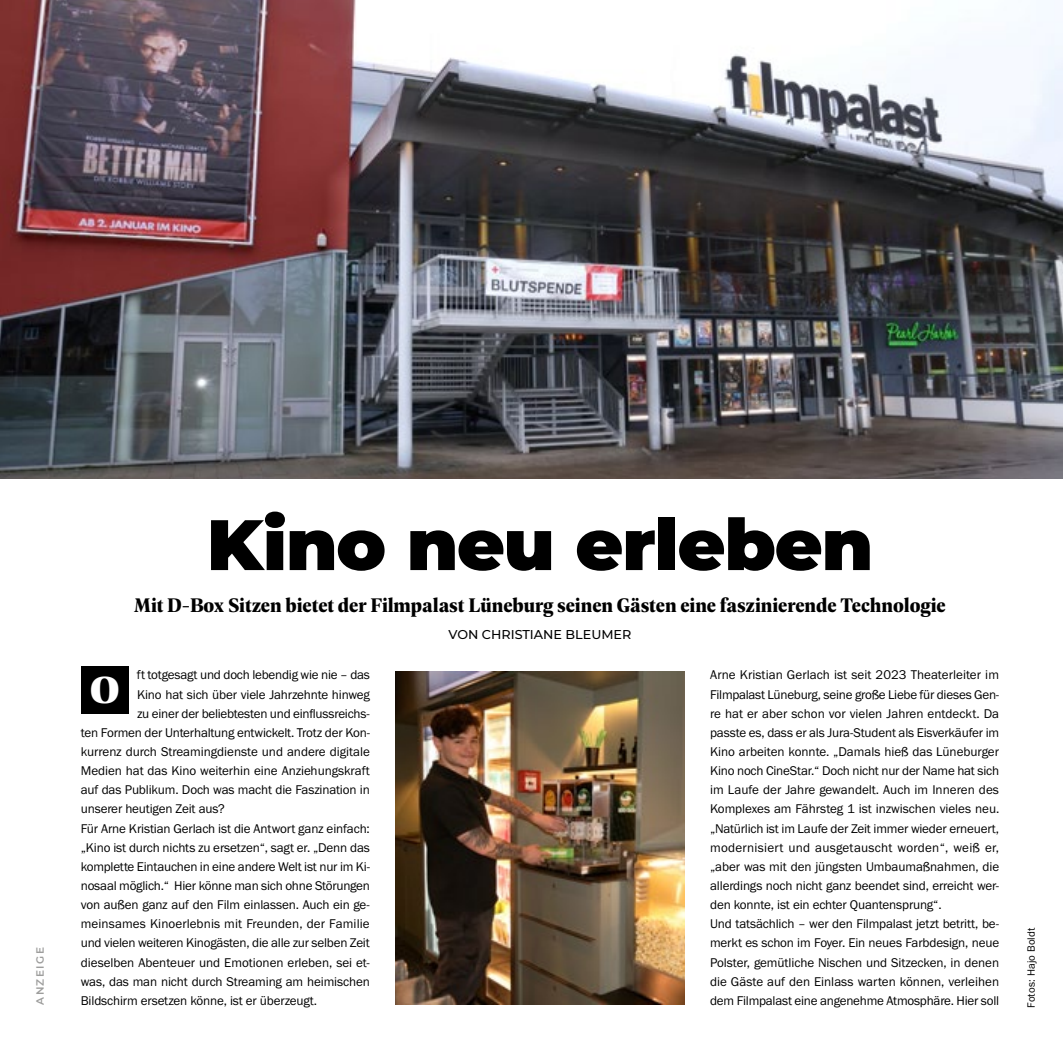
<style>
.page{position:relative;width:1063px;height:1063px;background:#fff}
.page>*{position:absolute;margin:0;border:0;box-sizing:border-box;transform-origin:0 0}
.t1{font:900 71.25px "Montserrat";letter-spacing:-.015em;color:#000}
.t2{font:900 40.5px "Geller Headline";color:#fff}
.t3{font:700 21px "Geller Headline";color:#000;scale:.96 1}
.t4{font:13.2px/19.2px "Franklin Gothic URW Boo";letter-spacing:-.01em;color:#000}
.t5{font:500 12.75px "Montserrat";color:#000}
.t6{font:10.95px "Franklin Gothic URW Boo";letter-spacing:.005em;color:#000}
.t7{font:600 10.5px "Montserrat";letter-spacing:.135em;color:#9d9d9c}
</style>
<div class="page">
<img style="left:0;top:0;width:1063px;height:478px">
<img style="left:395px;top:672px;width:290px;height:333px">
<div style="left:81px;top:666px;width:48px;height:48px;background:#000"></div>
<p class="t7" style="left:33px;top:1005px;width:59px;rotate:-90deg">ANZEIGE</p>
<h1 class="t1" style="left:207px;top:491px;width:668px">Kino neu erleben</h1>
<h3 class="t3" style="left:134px;top:590px;width:847px">Mit D-Box Sitzen bietet der Filmpalast Lüneburg seinen Gästen eine faszinierende Technologie</h3>
<p class="t5" style="left:449px;top:626px;width:184px">VON CHRISTIANE BLEUMER</p>
<h2 class="t2" style="left:90px;top:660px;width:31px">O</h2>
<p class="t4" style="left:137px;top:665px;width:235px">ft totgesagt und doch lebendig wie nie – das</p>
<p class="t4" style="left:137px;top:684px;width:234px">Kino hat sich über viele Jahrzehnte hinweg</p>
<p class="t4" style="left:137px;top:703px;width:234px">zu einer der beliebtesten und einflussreichs-</p>
<p class="t4" style="left:81px;top:723px;width:291px">ten Formen der Unterhaltung entwickelt. Trotz der Kon-</p>
<p class="t4" style="left:81px;top:742px;width:291px">kurrenz durch Streamingdienste und andere digitale</p>
<p class="t4" style="left:81px;top:761px;width:291px">Medien hat das Kino weiterhin eine Anziehungskraft</p>
<p class="t4" style="left:81px;top:780px;width:291px">auf das Publikum. Doch was macht die Faszination in</p>
<p class="t4" style="left:81px;top:799px;width:145px">unserer heutigen Zeit aus?</p>
<p class="t4" style="left:81px;top:818px;width:291px">Für Arne Kristian Gerlach ist die Antwort ganz einfach:</p>
<p class="t4" style="left:81px;top:837px;width:291px">„Kino ist durch nichts zu ersetzen“, sagt er. „Denn das</p>
<p class="t4" style="left:81px;top:857px;width:291px">komplette Eintauchen in eine andere Welt ist nur im Ki-</p>
<p class="t4" style="left:81px;top:876px;width:291px">nosaal möglich.“ Hier könne man sich ohne Störungen</p>
<p class="t4" style="left:81px;top:895px;width:291px">von außen ganz auf den Film einlassen. Auch ein ge-</p>
<p class="t4" style="left:81px;top:914px;width:290px">meinsames Kinoerlebnis mit Freunden, der Familie</p>
<p class="t4" style="left:81px;top:933px;width:291px">und vielen weiteren Kinogästen, die alle zur selben Zeit</p>
<p class="t4" style="left:81px;top:952px;width:291px">dieselben Abenteuer und Emotionen erleben, sei et-</p>
<p class="t4" style="left:81px;top:971px;width:291px">was, das man nicht durch Streaming am heimischen</p>
<p class="t4" style="left:81px;top:991px;width:238px">Bildschirm ersetzen könne, ist er überzeugt.</p>
<p class="t4" style="left:710px;top:665px;width:291px">Arne Kristian Gerlach ist seit 2023 Theaterleiter im Filmpalast Lüneburg, seine große Liebe für dieses Gen&shy;re hat er aber schon vor vielen Jahren entdeckt. Da passte es, dass er als Jura-Student als Eisverkäufer im Kino arbeiten konnte. „Damals hieß das Lüneburger Kino noch CineStar.“ Doch nicht nur der Name hat sich im Laufe der Jahre gewandelt. Auch im Inneren des Komplexes am Fährsteg 1 ist inzwischen vieles neu. „Natürlich ist im Laufe der Zeit immer wieder erneuert, modernisiert und ausgetauscht worden“, weiß er, „aber was mit den jüngsten Umbaumaßnahmen, die allerdings noch nicht ganz beendet sind, erreicht wer&shy;den konnte, ist ein echter Quantensprung“.<br>Und tatsächlich – wer den Filmpalast jetzt betritt, be&shy;merkt es schon im Foyer. Ein neues Farbdesign, neue Polster, gemütliche Nischen und Sitzecken, in denen die Gäste auf den Einlass warten können, verleihen dem Filmpalast eine angenehme Atmosphäre. Hier soll</p>
<p class="t6" style="left:1024px;top:1008px;width:82px;rotate:-90deg">Fotos: Hajo Boldt</p>
</div>
